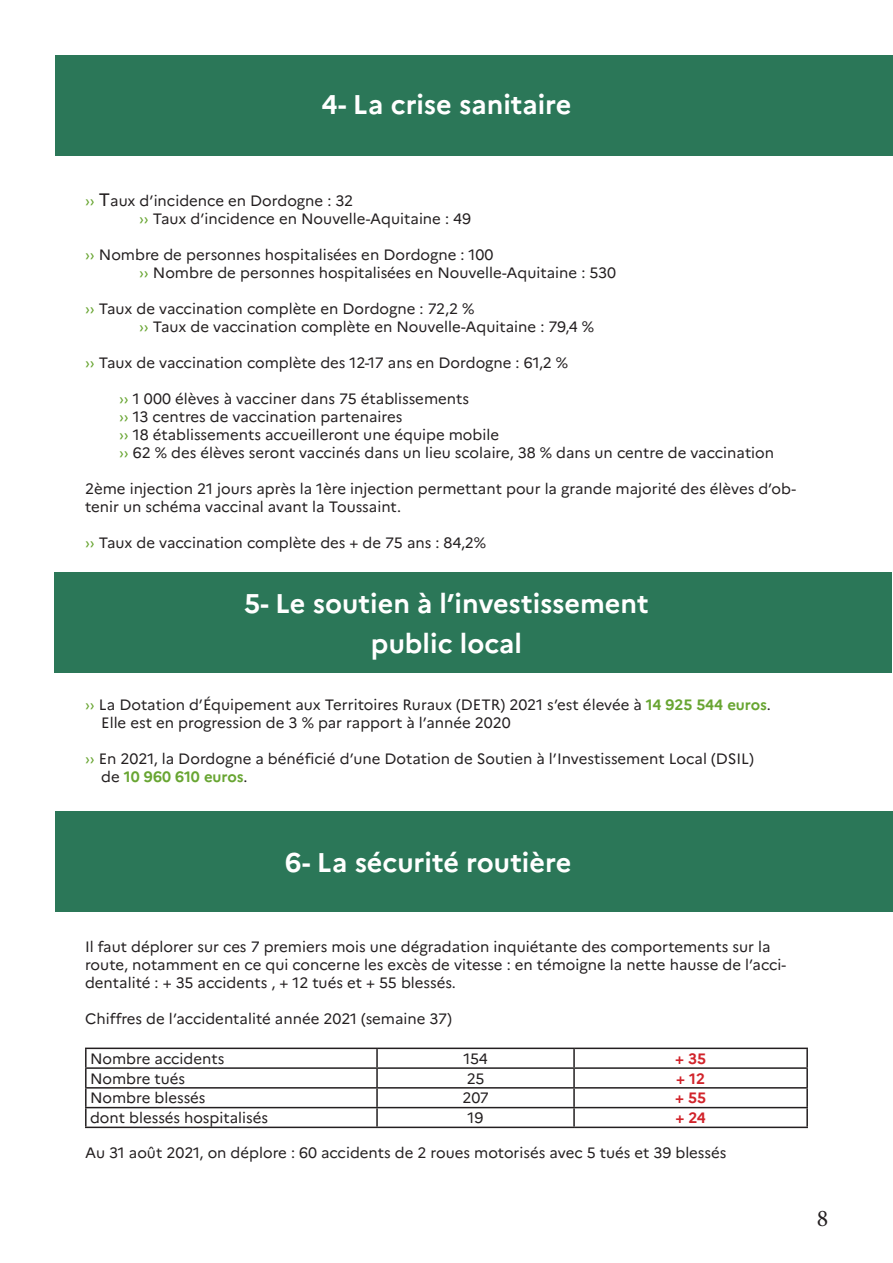
<style>
.page{position:relative;width:893px;height:1263px;background:#fff}
.page>*{position:absolute;margin:0;border:0;box-sizing:border-box;transform-origin:0 0}
.t1{font:700 27px "Marianne";color:#fff}
.t2{font:24px "Minion Pro";color:#231f20}
.t3{font:15px/18px "Marianne";color:#231f20}
.t4{font:700 15px "Marianne";color:#68a532}
.t5{font:700 15px "Marianne";letter-spacing:-.005em;color:#d1232a}
.s1{color:#68a532}
.s2{font-size:18px}
.s3{font-weight:700;color:#68a532}
.s4{font-weight:400;color:#231f20}
</style>
<div class="page">
<div style="left:55px;top:55px;width:837px;height:100px;background:#2b7758"></div>
<div style="left:54px;top:572px;width:837px;height:101px;background:#2b7758"></div>
<div style="left:56px;top:811px;width:837px;height:101px;background:#2b7758"></div>
<hr style="left:85px;top:1047px;width:292px;height:2px;background:#231f20">
<hr style="left:377px;top:1047px;width:197px;height:2px;background:#231f20">
<hr style="left:574px;top:1047px;width:234px;height:2px;background:#231f20">
<hr style="left:85px;top:1067px;width:292px;height:2px;background:#231f20">
<hr style="left:377px;top:1067px;width:197px;height:2px;background:#231f20">
<hr style="left:574px;top:1067px;width:234px;height:2px;background:#231f20">
<hr style="left:85px;top:1087px;width:292px;height:1px;background:#231f20">
<hr style="left:377px;top:1087px;width:197px;height:1px;background:#231f20">
<hr style="left:574px;top:1087px;width:234px;height:1px;background:#231f20">
<hr style="left:85px;top:1107px;width:292px;height:1px;background:#231f20">
<svg style="left:85px;top:1049px;width:2px;height:77px"></svg>
<hr style="left:377px;top:1107px;width:197px;height:1px;background:#231f20">
<svg style="left:376px;top:1049px;width:2px;height:77px"></svg>
<hr style="left:574px;top:1107px;width:234px;height:1px;background:#231f20">
<svg style="left:573px;top:1049px;width:2px;height:77px"></svg>
<svg style="left:806px;top:1049px;width:2px;height:77px"></svg>
<hr style="left:85px;top:1126px;width:292px;height:2px;background:#231f20">
<hr style="left:377px;top:1126px;width:197px;height:2px;background:#231f20">
<hr style="left:574px;top:1126px;width:234px;height:2px;background:#231f20">
<p class="t1" style="left:321px;top:88px;width:252px">4- La crise sanitaire</p>
<p class="t3" style="left:85px;top:192px;width:270px"><span class="s1">››</span> <span class="s2">T</span>aux d’incidence en Dordogne : 32</p>
<p class="t3" style="left:139px;top:210px;width:333px"><span class="s1">››</span> Taux d’incidence en Nouvelle-Aquitaine : 49</p>
<p class="t3" style="left:85px;top:246px;width:410px"><span class="s1">››</span> Nombre de personnes hospitalisées en Dordogne : 100</p>
<p class="t3" style="left:139px;top:264px;width:478px"><span class="s1">››</span> Nombre de personnes hospitalisées en Nouvelle-Aquitaine : 530</p>
<p class="t3" style="left:85px;top:300px;width:391px"><span class="s1">››</span> Taux de vaccination complète en Dordogne : 72,2 %</p>
<p class="t3" style="left:139px;top:318px;width:457px"><span class="s1">››</span> Taux de vaccination complète en Nouvelle-Aquitaine : 79,4 %</p>
<p class="t3" style="left:85px;top:354px;width:485px"><span class="s1">››</span> Taux de vaccination complète des 12-17 ans en Dordogne : 61,2 %</p>
<p class="t3" style="left:119px;top:390px;width:352px"><span class="s1">››</span> 1 000 élèves à vacciner dans 75 établissements</p>
<p class="t3" style="left:119px;top:408px;width:285px"><span class="s1">››</span> 13 centres de vaccination partenaires</p>
<p class="t3" style="left:119px;top:426px;width:382px"><span class="s1">››</span> 18 établissements accueilleront une équipe mobile</p>
<p class="t3" style="left:119px;top:444px;width:657px"><span class="s1">››</span> 62 % des élèves seront vaccinés dans un lieu scolaire, 38 % dans un centre de vaccination</p>
<p class="t3" style="left:85px;top:480px;width:712px">2ème injection 21 jours après la 1ère injection permettant pour la grande majorité des élèves d’ob&shy;tenir un schéma vaccinal avant la Toussaint.</p>
<p class="t3" style="left:85px;top:534px;width:403px"><span class="s1">››</span> Taux de vaccination complète des + de 75 ans : 84,2%</p>
<p class="t1" style="left:244px;top:586px;width:406px">5- Le soutien à l’investissement</p>
<p class="t1" style="left:371px;top:627px;width:153px">public local</p>
<p class="t3" style="left:85px;top:696px;width:687px"><span class="s1">››</span> La Dotation d’Équipement aux Territoires Ruraux (DETR) 2021 s’est élevée à <span class="s3">14 925 544 euros</span>.</p>
<p class="t3" style="left:101px;top:714px;width:411px">Elle est en progression de 3 % par rapport à l’année 2020</p>
<p class="t3" style="left:85px;top:750px;width:670px"><span class="s1">››</span> En 2021, la Dordogne a bénéficié d’une Dotation de Soutien à l’Investissement Local (DSIL)</p>
<p class="t4" style="left:101px;top:768px;width:148px"><span class="s4">de</span> 10 960 610 euros<span class="s4">.</span></p>
<p class="t1" style="left:285px;top:846px;width:288px">6- La sécurité routière</p>
<p class="t3" style="left:85px;top:937px;width:703px">Il faut déplorer sur ces 7 premiers mois une dégradation inquiétante des comportements sur la route, notamment en ce qui concerne les excès de vitesse : en témoigne la nette hausse de l’acci&shy;dentalité : + 35 accidents , + 12 tués et + 55 blessés.</p>
<p class="t3" style="left:85px;top:1009px;width:368px">Chiffres de l’accidentalité année 2021 (semaine 37)</p>
<p class="t3" style="left:90px;top:1049px;width:136px">Nombre accidents</p>
<p class="t3" style="left:463px;top:1049px;width:26px">154</p>
<p class="t5" style="left:675px;top:1049px;width:32px">+ 35</p>
<p class="t3" style="left:90px;top:1069px;width:97px">Nombre tués</p>
<p class="t3" style="left:467px;top:1069px;width:19px">25</p>
<p class="t5" style="left:676px;top:1069px;width:30px">+ 12</p>
<p class="t3" style="left:90px;top:1089px;width:117px">Nombre blessés</p>
<p class="t3" style="left:462px;top:1089px;width:28px">207</p>
<p class="t5" style="left:675px;top:1089px;width:32px">+ 55</p>
<p class="t3" style="left:90px;top:1109px;width:179px">dont blessés hospitalisés</p>
<p class="t3" style="left:468px;top:1109px;width:17px">19</p>
<p class="t5" style="left:675px;top:1108px;width:32px">+ 24</p>
<p class="t3" style="left:85px;top:1144px;width:643px">Au 31 août 2021, on déplore : 60 accidents de 2 roues motorisés avec 5 tués et 39 blessés</p>
<p class="t2" style="left:817px;top:1202px;width:13px">8</p>
</div>
